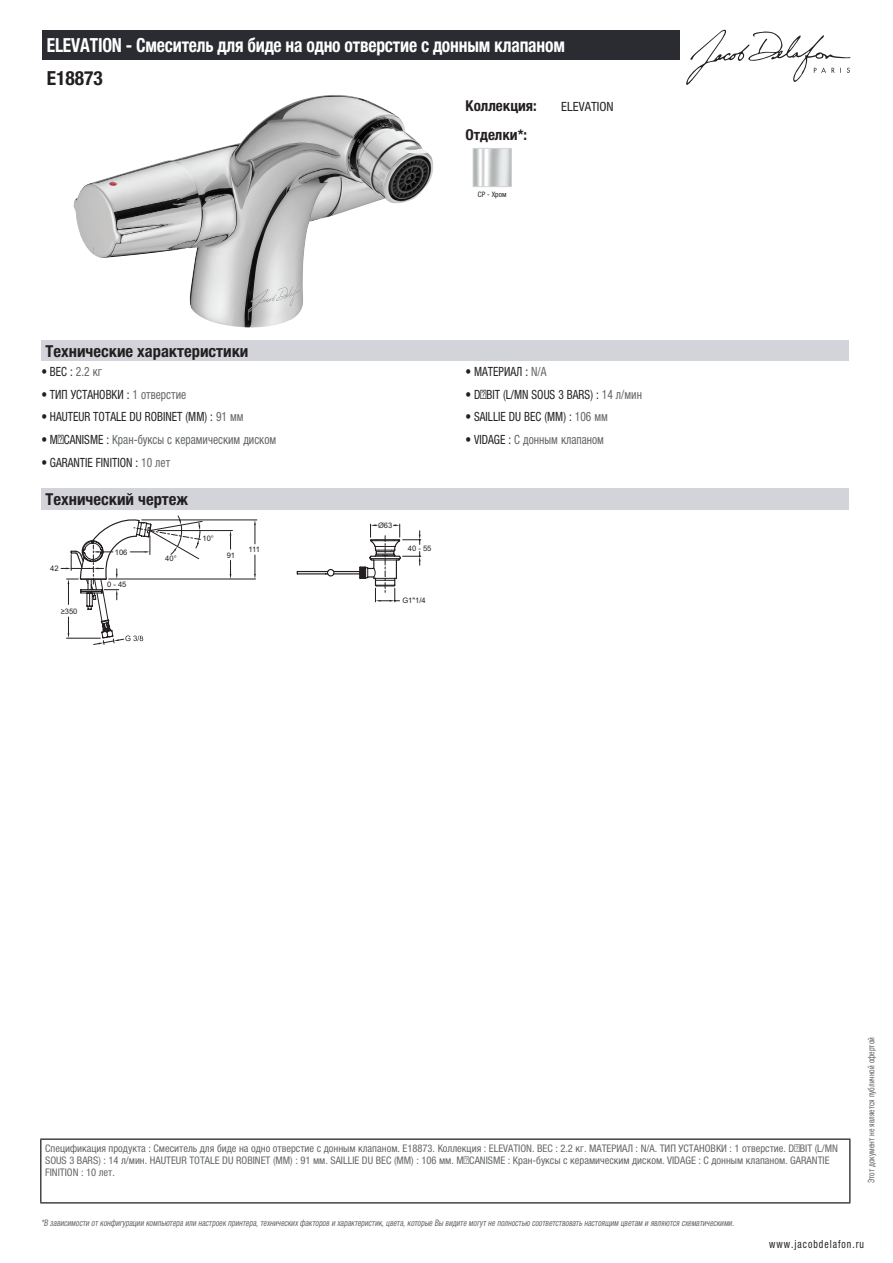
<style>
.page{position:relative;width:893px;height:1263px;background:#fff}
.page>*{position:absolute;margin:0;border:0;box-sizing:border-box;transform-origin:0 0}
.t1{font:700 condensed 19.5px "Helvetica Neue LTCYR";letter-spacing:-.01em;color:#fff;scale:.9 1}
.t2{font:700 condensed 19.5px "Helvetica Neue LTCYR";color:#231f20}
.t3{font:700 condensed 16.5px "Helvetica Neue LTCYR";color:#231f20}
.t4{font:700 condensed 15px "Helvetica Neue LTCYR";color:#231f20}
.t5{font:condensed 12.75px "Helvetica Neue LTCYR";color:#231f20;scale:.9 1}
.t6{font:condensed 12.75px "Helvetica Neue LTCYR";color:#626568;scale:.9 1}
.t7{font:condensed 12.75px "Helvetica Neue LTCYR";color:#231f20}
.t8{font:condensed 11.25px "Helvetica Neue LTCYR";letter-spacing:.1em;color:#231f20;scale:.87 1}
.t9{font:condensed 10.5px/12px "Helvetica Neue LTCYR";color:#626568}
.t10{font:italic condensed 9px "Helvetica Neue LTCYR";color:#626568;scale:.87 1}
.t11{font:condensed 9px "Helvetica Neue LTCYR";color:#626568;scale:.87 1}
.t12{font:7.65px "Arial";color:#231f20}
.t13{font:condensed 7.5px "Helvetica Neue LTCYR";color:#231f20}
.s1{color:#626568}
.s2{color:#231f20}
</style>
<div class="page">
<svg style="left:686px;top:30px;width:164px;height:55px"></svg>
<img style="left:74px;top:95px;width:359px;height:233px">
<img style="left:475px;top:150px;width:35px;height:35px">
<div style="left:473px;top:148px;width:39px;height:39px;border:1px solid #d3d4da"></div>
<div style="left:41px;top:340px;width:808px;height:22px;background:#d3d4da"></div>
<div style="left:41px;top:488px;width:808px;height:21px;background:#d3d4da"></div>
<hr style="left:109px;top:579px;width:146px;height:1px;background:#231f20">
<hr style="left:142px;top:520px;width:115px;height:1px;background:#231f20">
<svg style="left:254px;top:555px;width:2px;height:24px"></svg>
<svg style="left:254px;top:520px;width:2px;height:24px"></svg>
<hr style="left:158px;top:530px;width:74px;height:1px;background:#231f20">
<svg style="left:230px;top:530px;width:1px;height:19px"></svg>
<svg style="left:230px;top:560px;width:1px;height:19px"></svg>
<svg style="left:61px;top:516px;width:142px;height:129px"></svg>
<svg style="left:297px;top:524px;width:124px;height:78px"></svg>
<div style="left:43px;top:30px;width:637px;height:30px;background:#2a2c32"></div>
<hr style="left:40px;top:1138px;width:810px;height:2px;background:#040503">
<hr style="left:40px;top:1140px;width:1px;height:62px;background:#040503">
<hr style="left:849px;top:1140px;width:1px;height:62px;background:#040503">
<hr style="left:40px;top:1202px;width:810px;height:1px;background:#040503">
<h1 class="t1" style="left:47px;top:34px;width:577px">ELEVATION - Смеситель для биде на одно отверстие с донным клапаном</h1>
<h1 class="t2" style="left:47px;top:67px;width:58px">E18873</h1>
<h3 class="t4" style="left:466px;top:97px;width:73px">Коллекция:</h3>
<p class="t7" style="left:561px;top:99px;width:54px">ELEVATION</p>
<h3 class="t4" style="left:466px;top:126px;width:63px">Отделки*:</h3>
<p class="t13" style="left:478px;top:190px;width:30px">CP - Хром</p>
<h2 class="t3" style="left:46px;top:342px;width:204px">Технические характеристики</h2>
<p class="t5" style="left:41px;top:364px;width:69px">• ВЕС : <span class="s1">2.2 кг</span></p>
<p class="t5" style="left:466px;top:364px;width:91px">• МАТЕРИАЛ : <span class="s1">N/A</span></p>
<p class="t5" style="left:41px;top:387px;width:162px">• ТИП УСТАНОВКИ : <span class="s1">1 отверстие</span></p>
<p class="t5" style="left:466px;top:387px;width:197px">• DÉBIT (L/MN SOUS 3 BARS) : <span class="s1">14 л/мин</span></p>
<p class="t5" style="left:41px;top:410px;width:226px">• HAUTEUR TOTALE DU ROBINET (MM) : <span class="s1">91 мм</span></p>
<p class="t5" style="left:466px;top:410px;width:160px">• SAILLIE DU BEC (MM) : <span class="s1">106 мм</span></p>
<p class="t6" style="left:41px;top:432px;width:262px"><span class="s2">• MÉCANISME :</span> Кран-буксы с керамическим диском</p>
<p class="t6" style="left:466px;top:432px;width:155px"><span class="s2">• VIDAGE :</span> С донным клапаном</p>
<p class="t5" style="left:41px;top:455px;width:145px">• GARANTIE FINITION : <span class="s1">10 лет</span></p>
<h2 class="t3" style="left:46px;top:490px;width:144px">Технический чертеж</h2>
<p class="t12" style="left:50px;top:563px;width:10px">42</p>
<p class="t12" style="left:61px;top:606px;width:18px">≥350</p>
<p class="t12" style="left:115px;top:547px;width:14px">106</p>
<p class="t12" style="left:107px;top:579px;width:21px">0 - 45</p>
<p class="t12" style="left:165px;top:554px;width:13px">40°</p>
<p class="t12" style="left:203px;top:533px;width:13px">10°</p>
<p class="t12" style="left:227px;top:550px;width:10px">91</p>
<p class="t12" style="left:249px;top:545px;width:13px">111</p>
<p class="t12" style="left:378px;top:520px;width:16px">Ø63</p>
<p class="t12" style="left:408px;top:543px;width:25px">40 - 55</p>
<p class="t12" style="left:402px;top:595px;width:25px">G1"1/4</p>
<p class="t9" style="left:45px;top:1142px;width:794px">Спецификация продукта : Смеситель для биде на одно отверстие с донным клапаном. E18873. Коллекция : ELEVATION. ВЕС : 2.2 кг. МАТЕРИАЛ : N/A. ТИП УСТАНОВКИ : 1 отверстие. DÉBIT (L/MN<br>SOUS 3 BARS) : 14 л/мин. HAUTEUR TOTALE DU ROBINET (MM) : 91 мм. SAILLIE DU BEC (MM) : 106 мм. MÉCANISME : Кран-буксы с керамическим диском. VIDAGE : С донным клапаном. GARANTIE<br>FINITION : 10 лет.</p>
<p class="t10" style="left:41px;top:1218px;width:800px">*В зависимости отконфигурации компьютера или настроек принтера,техническихфакторов и характеристик,цвета,которые Вы видите могутне полностью соответствоватьнастоящим цветам и являются схематическими.</p>
<p class="t11" style="left:866px;top:1183px;width:169px;rotate:-90deg">Этот документ не является публичной офертой</p>
<p class="t8" style="left:769px;top:1237px;width:110px">www.jacobdelafon.ru</p>
</div>
